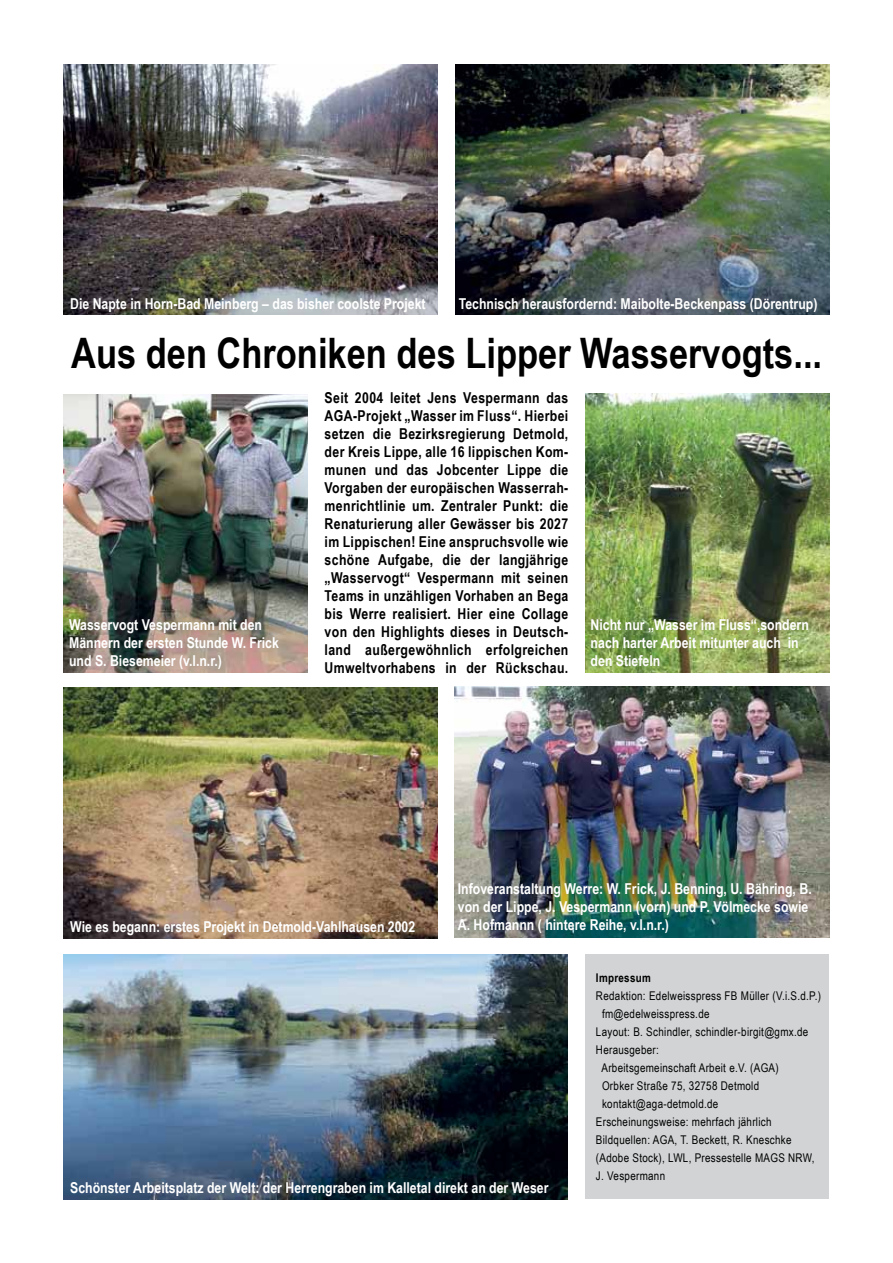
<style>
.page{position:relative;width:893px;height:1263px;background:#fff}
.page>*{position:absolute;margin:0;border:0;box-sizing:border-box;transform-origin:0 0}
.t1{font:700 42px "Arial Narrow";color:#000}
.t2{font:700 15px/18px "Arial Narrow";letter-spacing:.025em;color:#000;text-align:justify}
.t3{font:700 15px/18px "Arial Narrow";color:#fff}
.t4{font:12px "Arial Narrow";letter-spacing:.025em;color:#000}
.t5{font:700 12px "Arial Narrow";letter-spacing:.025em;color:#000}
</style>
<div class="page">
<div style="left:585px;top:954px;width:244px;height:245px;background:#d1d3d4"></div>
<img style="left:63px;top:394px;width:245px;height:279px">
<img style="left:64px;top:64px;width:374px;height:251px">
<img style="left:456px;top:64px;width:374px;height:251px">
<img style="left:64px;top:688px;width:374px;height:251px">
<img style="left:455px;top:687px;width:374px;height:251px">
<img style="left:64px;top:954px;width:504px;height:245px">
<img style="left:585px;top:393px;width:244px;height:280px">
<p class="t3" style="left:70px;top:294px;width:357px">Die Napte in Horn-Bad Meinberg – das bisher coolste Projekt</p>
<p class="t3" style="left:459px;top:294px;width:360px">Technisch herausfordernd: Maibolte-Beckenpass (Dörentrup)</p>
<h1 class="t1" style="left:71px;top:321px;width:752px">Aus den Chroniken des Lipper Wasservogts...</h1>
<p class="t2" style="left:325px;top:388px;width:245px">Seit 2004 leitet Jens Vespermann das AGA-Projekt „Wasser im Fluss“. Hierbei setzen die Bezirksregierung Detmold, der Kreis Lippe, alle 16 lippischen Kom&shy;munen und das Jobcenter Lippe die Vorgaben der europäischen Wasserrah&shy;menrichtlinie um. Zentraler Punkt: die Renaturierung aller Gewässer bis 2027 im Lippischen! Eine anspruchsvolle wie schöne Aufgabe, die der langjährige „Wasservogt“ Vespermann mit seinen Teams in unzähligen Vorhaben an Bega bis Werre realisiert. Hier eine Collage von den Highlights dieses in Deutsch&shy;land außergewöhnlich erfolgreichen Umweltvorhabens in der Rückschau.</p>
<p class="t3" style="left:69px;top:615px;width:211px">Wasservogt Vespermann mit den<br>Männern der ersten Stunde W. Frick und S. Biesemeier (v.l.n.r.)</p>
<p class="t3" style="left:591px;top:614px;width:220px">Nicht nur „Wasser im Fluss“,sondern nach harter Arbeit mitunter auch in den Stiefeln</p>
<p class="t3" style="left:70px;top:916px;width:347px">Wie es begann: erstes Projekt in Detmold-Vahlhausen 2002</p>
<p class="t3" style="left:458px;top:879px;width:355px">Infoveranstaltung Werre: W. Frick, J. Benning, U. Bähring, B. von der Lippe, J. Vespermann (vorn) und P. Völmecke sowie<br>A. Hofmannn ( hintere Reihe, v.l.n.r.)</p>
<p class="t3" style="left:70px;top:1178px;width:480px">Schönster Arbeitsplatz der Welt: der Herrengraben im Kalletal direkt an der Weser</p>
<p class="t5" style="left:596px;top:969px;width:56px">Impressum</p>
<p class="t4" style="left:596px;top:987px;width:227px">Redaktion: Edelweisspress FB Müller (V.i.S.d.P.)</p>
<p class="t4" style="left:602px;top:1005px;width:109px">fm@edelweisspress.de</p>
<p class="t4" style="left:596px;top:1023px;width:214px">Layout: B. Schindler, schindler-birgit@gmx.de</p>
<p class="t4" style="left:596px;top:1041px;width:64px">Herausgeber:</p>
<p class="t4" style="left:601px;top:1059px;width:179px">Arbeitsgemeinschaft Arbeit e.V. (AGA)</p>
<p class="t4" style="left:602px;top:1077px;width:159px">Orbker Straße 75, 32758 Detmold</p>
<p class="t4" style="left:602px;top:1095px;width:118px">kontakt@aga-detmold.de</p>
<p class="t4" style="left:596px;top:1113px;width:177px">Erscheinungsweise: mehrfach jährlich</p>
<p class="t4" style="left:596px;top:1131px;width:197px">Bildquellen: AGA, T. Beckett, R. Kneschke</p>
<p class="t4" style="left:596px;top:1149px;width:220px">(Adobe Stock), LWL, Pressestelle MAGS NRW,</p>
<p class="t4" style="left:596px;top:1167px;width:71px">J. Vespermann</p>
</div>
